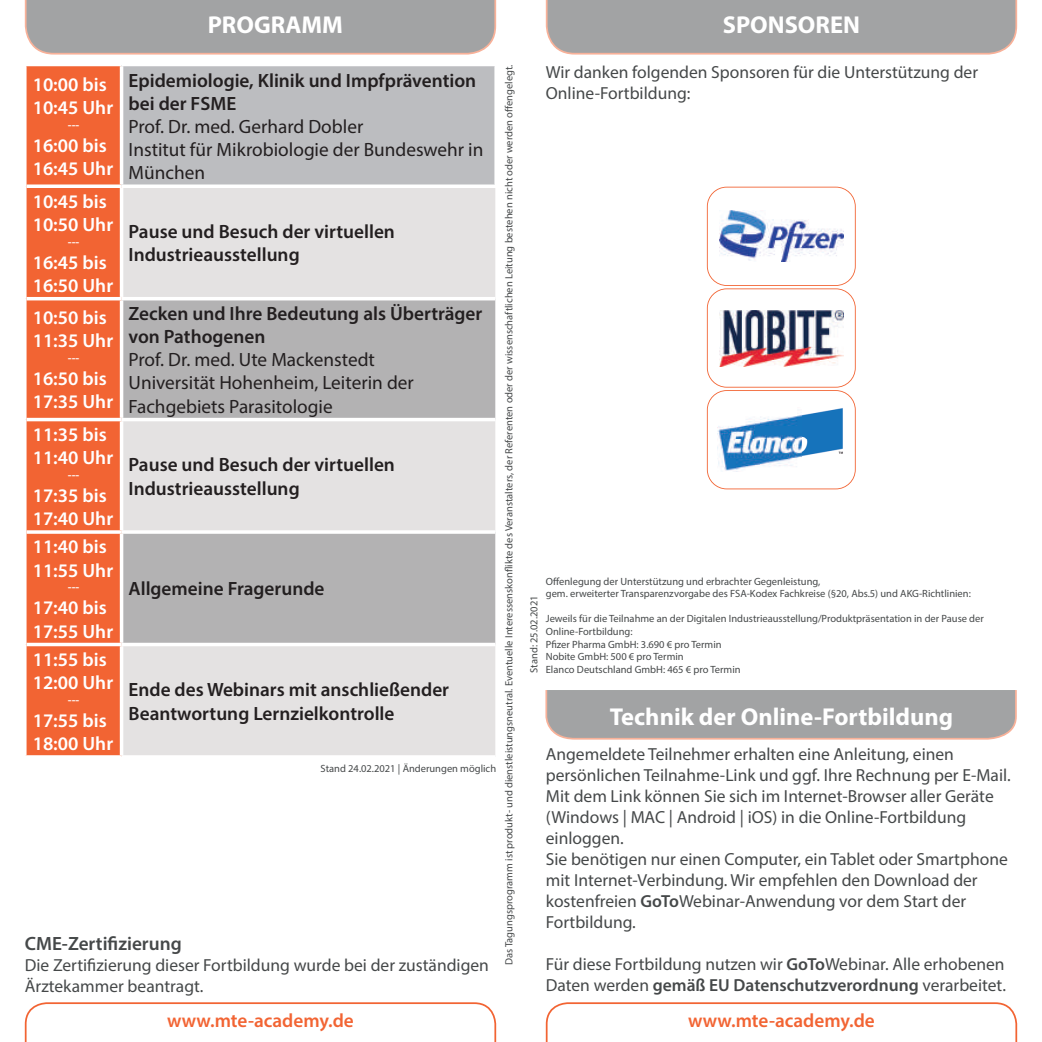
<style>
.page{position:relative;width:1042px;height:1042px;background:#fff}
.page>*{position:absolute;margin:0;border:0;box-sizing:border-box;transform-origin:0 0}
.t1{font:700 24.5px "Myriad Pro";color:#fff}
.t2{font:600 19.25px/23.1px "Myriad Pro";color:#231f20}
.t3{font:600 19.25px/23.1px "Myriad Pro";color:#fff}
.t4{font:19.25px/23.1px "Myriad Pro";color:#231f20}
.t5{font:600 19.25px "Myriad Pro";color:#f26433}
.t6{font:600 19.25px "Myriad Pro";color:#454849}
.t7{font:17.5px/21px "Myriad Pro";color:#454849}
.t8{font:600 12.25px "Myriad Pro";color:#fff}
.t9{font:10.5px/12.6px "Myriad Pro";color:#454849}
.s1{font-weight:600}
</style>
<div class="page">
<svg style="left:24px;top:1002px;width:473px;height:40px"></svg>
<svg style="left:545px;top:1002px;width:473px;height:40px"></svg>
<svg style="left:545px;top:0;width:473px;height:55px;background:#a7a5a5"></svg>
<svg style="left:24px;top:0;width:473px;height:55px;background:#a7a5a5"></svg>
<div style="left:26px;top:65px;width:96px;height:121px;background:#f26433"></div>
<div style="left:122px;top:65px;width:373px;height:121px;background:#bcbdc0"></div>
<div style="left:27px;top:188px;width:93px;height:567px;background:#f26433"></div>
<div style="left:123px;top:188px;width:372px;height:567px;background:#e4e2e2"></div>
<svg style="left:123px;top:300px;width:372px;height:343px;background:#c4c3c4"></svg>
<hr style="left:122px;top:64px;width:374px;height:2px;background:#fff">
<hr style="left:494px;top:66px;width:2px;height:118px;background:#fff">
<svg style="left:122px;top:184px;width:373px;height:2px"></svg>
<hr style="left:27px;top:297px;width:95px;height:3px;background:#fff">
<hr style="left:122px;top:297px;width:373px;height:3px;background:#fff">
<hr style="left:27px;top:418px;width:95px;height:3px;background:#fff">
<hr style="left:122px;top:418px;width:373px;height:3px;background:#fff">
<svg style="left:27px;top:530px;width:95px;height:4px"></svg>
<svg style="left:122px;top:530px;width:373px;height:4px"></svg>
<hr style="left:27px;top:643px;width:95px;height:3px;background:#fff">
<hr style="left:122px;top:643px;width:373px;height:3px;background:#fff">
<svg style="left:25px;top:755px;width:97px;height:2px"></svg>
<hr style="left:25px;top:66px;width:2px;height:120px;background:#fff">
<hr style="left:25px;top:64px;width:97px;height:2px;background:#fff">
<hr style="left:120px;top:66px;width:3px;height:118px;background:#fff">
<svg style="left:27px;top:184px;width:95px;height:4px"></svg>
<svg style="left:545px;top:690px;width:472px;height:50px;background:#a7a5a5"></svg>
<svg style="left:707px;top:187px;width:149px;height:302px"></svg>
<img style="left:718px;top:408px;width:127px;height:64px">
<h1 class="t1" style="left:208px;top:9px;width:137px">PROGRAMM</h1>
<p class="t3" style="left:33px;top:73px;width:82px">10:00 bis<br>10:45 Uhr</p>
<p class="t8" style="left:68px;top:117px;width:13px">---</p>
<p class="t3" style="left:33px;top:133px;width:82px">16:00 bis<br>16:45 Uhr</p>
<p class="t3" style="left:33px;top:189px;width:82px">10:45 bis<br>10:50 Uhr</p>
<p class="t8" style="left:68px;top:234px;width:13px">---</p>
<p class="t3" style="left:33px;top:250px;width:82px">16:45 bis<br>16:50 Uhr</p>
<p class="t3" style="left:33px;top:306px;width:82px">10:50 bis<br>11:35 Uhr</p>
<p class="t8" style="left:68px;top:350px;width:13px">---</p>
<p class="t3" style="left:33px;top:367px;width:82px">16:50 bis<br>17:35 Uhr</p>
<p class="t3" style="left:33px;top:422px;width:82px">11:35 bis<br>11:40 Uhr</p>
<p class="t8" style="left:68px;top:467px;width:13px">---</p>
<p class="t3" style="left:33px;top:483px;width:82px">17:35 bis<br>17:40 Uhr</p>
<p class="t3" style="left:33px;top:535px;width:82px">11:40 bis<br>11:55 Uhr</p>
<p class="t8" style="left:68px;top:579px;width:13px">---</p>
<p class="t3" style="left:33px;top:596px;width:82px">17:40 bis<br>17:55 Uhr</p>
<p class="t3" style="left:33px;top:647px;width:82px">11:55 bis<br>12:00 Uhr</p>
<p class="t8" style="left:68px;top:692px;width:13px">---</p>
<p class="t3" style="left:33px;top:708px;width:82px">17:55 bis<br>18:00 Uhr</p>
<p class="t2" style="left:129px;top:68px;width:349px">Epidemiologie, Klinik und Impfprävention bei der FSME</p>
<p class="t4" style="left:129px;top:115px;width:356px">Prof. Dr. med. Gerhard Dobler<br>Institut für Mikrobiologie der Bundeswehr in<br>München</p>
<p class="t2" style="left:129px;top:220px;width:268px">Pause und Besuch der virtuellen<br>Industrieausstellung</p>
<p class="t2" style="left:129px;top:302px;width:355px">Zecken und Ihre Bedeutung als Überträger von Pathogenen</p>
<p class="t4" style="left:129px;top:348px;width:287px">Prof. Dr. med. Ute Mackenstedt<br>Universität Hohenheim, Leiterin der<br>Fachgebiets Parasitologie</p>
<p class="t2" style="left:129px;top:453px;width:268px">Pause und Besuch der virtuellen<br>Industrieausstellung</p>
<p class="t2" style="left:129px;top:577px;width:197px">Allgemeine Fragerunde</p>
<p class="t2" style="left:129px;top:678px;width:322px">Ende des Webinars mit anschließender<br>Beantwortung Lernzielkontrolle</p>
<p class="t9" style="left:321px;top:761px;width:177px">Stand 24.02.2021 | Änderungen möglich</p>
<p class="t6" style="left:25px;top:931px;width:158px">CME-Zertifizierung</p>
<p class="t7" style="left:25px;top:954px;width:466px">Die Zertifizierung dieser Fortbildung wurde bei der zuständigen<br>Ärztekammer beantragt.</p>
<p class="t9" style="left:502px;top:965px;width:902px;rotate:-90deg">Das Tagungsprogramm ist produkt- und dienstleistungsneutral. Eventuelle Interessenskonflikte des Veranstalters, der Referenten oder der wissenschaftlichen Leitung bestehen nicht oder werden offengelegt.</p>
<h1 class="t1" style="left:723px;top:9px;width:139px">SPONSOREN</h1>
<p class="t7" style="left:546px;top:61px;width:434px">Wir danken folgenden Sponsoren für die Unterstützung der<br>Online-Fortbildung:</p>
<p class="t9" style="left:527px;top:673px;width:79px;rotate:-90deg">Stand: 25.02.2021</p>
<p class="t9" style="left:546px;top:574px;width:427px">Offenlegung der Unterstützung und erbrachter Gegenleistung,<br>gem. erweiterter Transparenzvorgabe des FSA-Kodex Fachkreise (§20, Abs.5) und AKG-Richtlinien:</p>
<p class="t9" style="left:546px;top:612px;width:440px">Jeweils für die Teilnahme an der Digitalen Industrieausstellung/Produktpräsentation in der Pause der Online-Fortbildung:<br>Pfizer Pharma GmbH: 3.690 € pro Termin<br>Nobite GmbH: 500 € pro Termin<br>Elanco Deutschland GmbH: 465 € pro Termin</p>
<h1 class="t1" style="left:610px;top:701px;width:345px">Technik der Online-Fortbildung</h1>
<p class="t7" style="left:546px;top:743px;width:466px">Angemeldete Teilnehmer erhalten eine Anleitung, einen persönlichen Teilnahme-Link und ggf. Ihre Rechnung per E-Mail.<br>Mit dem Link können Sie sich im Internet-Browser aller Geräte (Windows | MAC | Android | iOS) in die Online-Fortbildung einloggen.<br>Sie benötigen nur einen Computer, ein Tablet oder Smartphone mit Internet-Verbindung. Wir empfehlen den Download der kostenfreien <span class="s1">GoTo</span>Webinar-Anwendung vor dem Start der Fortbildung.</p>
<p class="t7" style="left:546px;top:953px;width:462px">Für diese Fortbildung nutzen wir <span class="s1">GoTo</span>Webinar. Alle erhobenen<br>Daten werden <span class="s1">gemäß EU Datenschutzverordnung</span> verarbeitet.</p>
<p class="t5" style="left:167px;top:1008px;width:188px">www.mte-academy.de</p>
<p class="t5" style="left:688px;top:1008px;width:188px">www.mte-academy.de</p>
</div>
